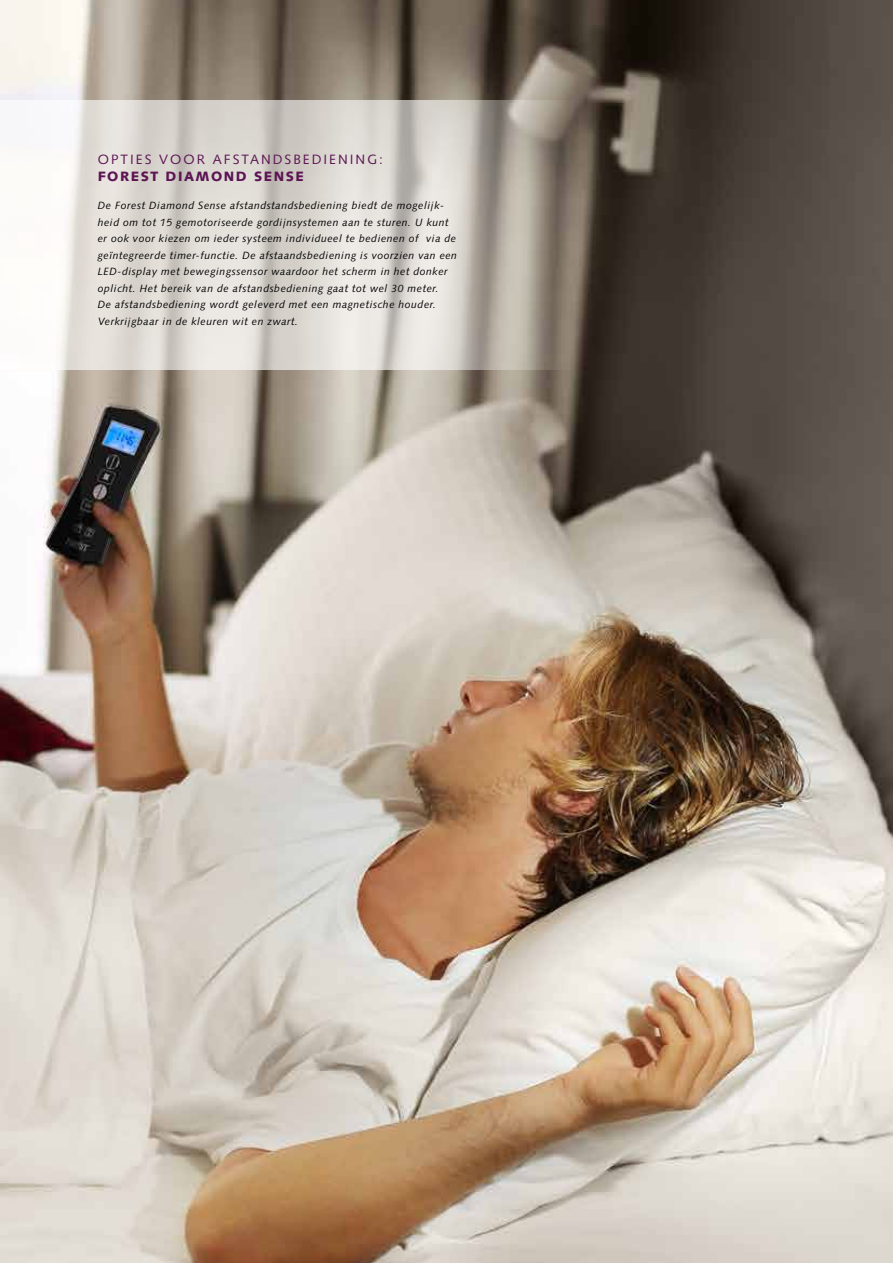
<style>
.page{position:relative;width:893px;height:1263px;background:#fff}
.page>*{position:absolute;margin:0;border:0;box-sizing:border-box;transform-origin:0 0}
.t1{font:13.5px "Syntax";letter-spacing:.15em;color:#5c1653}
.t2{font:900 13.5px "Syntax";letter-spacing:.11em;color:#5c1653}
.t3{font:italic 10.5px/16.5px "Syntax";letter-spacing:.05em;color:#000}
</style>
<div class="page">
<img style="left:518px;top:0;width:375px;height:1263px">
<img style="left:0;top:0;width:518px;height:1263px">
<svg style="left:1px;top:100px;width:587px;height:270px;background:#d2cdc7"></svg>
<p class="t1" style="left:98px;top:152px;width:287px">OPTIES VOOR AFSTANDSBEDIENING:</p>
<p class="t2" style="left:98px;top:168px;width:208px">FOREST DIAMOND SENSE</p>
<p class="t3" style="left:98px;top:197px;width:361px">De Forest Diamond Sense afstandstandsbediening biedt de mogelijk&shy;heid om tot 15 gemotoriseerde gordijnsystemen aan te sturen. U kunt er ook voor kiezen om ieder systeem individueel te bedienen of via de geïntegreerde timer-functie. De afstaandsbediening is voorzien van een LED-display met bewegingssensor waardoor het scherm in het donker oplicht. Het bereik van de afstandsbediening gaat tot wel 30 meter.<br>De afstandsbediening wordt geleverd met een magnetische houder.<br>Verkrijgbaar in de kleuren wit en zwart.</p>
</div>
